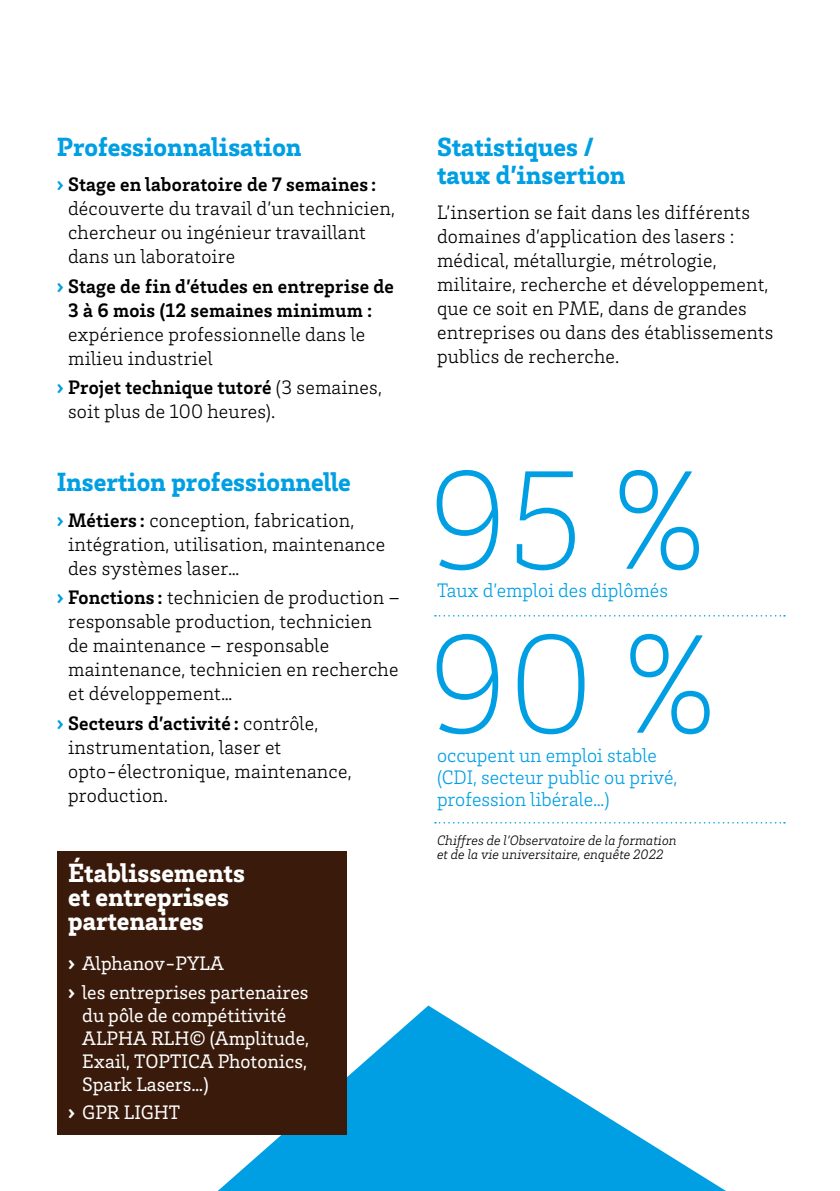
<style>
.page{position:relative;width:840px;height:1191px;background:#fff}
.page>*{position:absolute;margin:0;border:0;box-sizing:border-box;transform-origin:0 0}
.t1{font:200 144px "Brix Slab";color:#009fe3}
.t2{font:900 27px/28px "Brix Slab";color:#009fe3}
.t3{font:900 27px/24px "Brix Slab";color:#fff}
.t4{font:300 20px/24px "Brix Slab";letter-spacing:.01em;color:#000}
.t5{font:20px/23px "Brix Slab";color:#fff}
.t6{font:300 20px/22px "Brix Slab";color:#009fe3}
.t7{font:700 20px/24px "Brix Slab";letter-spacing:.01em;color:#000;text-align:center}
.t8{font:italic 300 14px/14px "Brix Slab";color:#000}
.s1{font-weight:900;color:#009fe3}
.s2{font-weight:700}
.s3{font-weight:900}
</style>
<div class="page">
<svg style="left:217px;top:1005px;width:508px;height:186px;fill:#009fe3"></svg>
<div style="left:57px;top:851px;width:289px;height:283px;background:#3a1b0b"></div>
<svg style="left:434px;top:615px;width:350px;height:1px"></svg>
<svg style="left:434px;top:822px;width:350px;height:1px"></svg>
<h2 class="t2" style="left:57px;top:131px;width:246px">Professionnalisation</h2>
<p class="t4" style="left:68px;top:171px;width:328px;text-indent:-11px"><span class="s1">›</span> <span class="s2">Stage en laboratoire de 7 semaines : </span>découverte du travail d’un technicien, chercheur ou ingénieur travaillant dans un laboratoire</p>
<p class="t7" style="left:57px;top:273px;width:338px"><span class="s1">›</span> Stage de fin d’études en entreprise de<br>3 à 6 mois (12 semaines minimum :</p>
<p class="t4" style="left:68px;top:321px;width:298px">expérience professionnelle dans le milieu industriel</p>
<p class="t4" style="left:68px;top:375px;width:315px;text-indent:-11px"><span class="s1">›</span> <span class="s2">Projet technique tutoré</span> (3 semaines, soit plus de 100 heures).</p>
<h2 class="t2" style="left:57px;top:467px;width:295px">Insertion professionnelle</h2>
<p class="t4" style="left:68px;top:507px;width:318px;text-indent:-11px"><span class="s1">›</span> <span class="s2">Métiers :</span> conception, fabrication, intégration, utilisation, maintenance des systèmes laser…</p>
<p class="t4" style="left:68px;top:585px;width:333px;text-indent:-11px"><span class="s1">›</span> <span class="s2">Fonctions :</span> technicien de production – responsable production, technicien<br>de maintenance – responsable maintenance, technicien en recherche et développement…</p>
<p class="t4" style="left:68px;top:710px;width:285px;text-indent:-11px"><span class="s1">›</span> <span class="s2">Secteurs d’activité :</span> contrôle, instrumentation, laser et<br>opto‑ électronique, maintenance, production.</p>
<h2 class="t3" style="left:68px;top:859px;width:178px">Établissements et entreprises partenaires</h2>
<p class="t5" style="left:68px;top:948px;width:242px;line-height:28.6px"><span class="s3">›</span> Alphanov-PYLA<br><span class="s3">›</span> les entreprises partenaires</p>
<p class="t5" style="left:82px;top:1002px;width:228px">du pôle de compétitivité<br>ALPHA RLH© (Amplitude,<br>Exail, TOPTICA Photonics,<br>Spark Lasers…)</p>
<p class="t5" style="left:68px;top:1100px;width:113px"><span class="s3">›</span> GPR LIGHT</p>
<h2 class="t2" style="left:437px;top:131px;width:190px">Statistiques / taux d’insertion</h2>
<p class="t4" style="left:437px;top:199px;width:338px">L’insertion se fait dans les différents domaines d’application des lasers : médical, métallurgie, métrologie, militaire, recherche et développement, que ce soit en PME, dans de grandes entreprises ou dans des établissements publics de recherche.</p>
<h1 class="t1" style="left:428px;top:429px;width:279px">95 %</h1>
<p class="t6" style="left:437px;top:578px;width:232px">Taux d’emploi des diplômés</p>
<h1 class="t1" style="left:428px;top:593px;width:290px">90 %</h1>
<p class="t6" style="left:437px;top:743px;width:242px">occupent un emploi stable (CDI, secteur public ou privé, profession libérale…)</p>
<p class="t8" style="left:437px;top:832px;width:241px">Chiffres de l’Observatoire de la formation et de la vie universitaire, enquête 2022</p>
</div>
